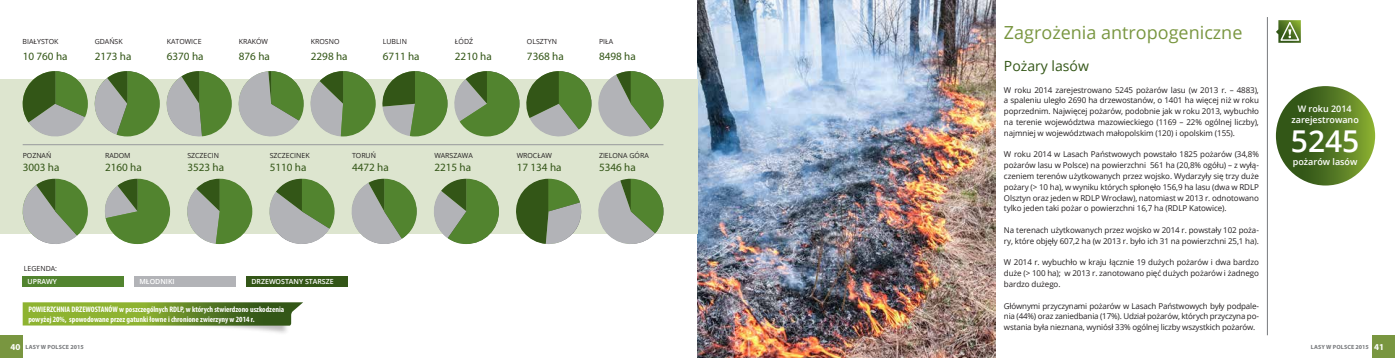
<style>
.page{position:relative;width:1395px;height:358px;background:#fff}
.page>*{position:absolute;margin:0;border:0;box-sizing:border-box;transform-origin:0 0}
.t1{font:600 30px "Open Sans";color:#fff}
.t2{font:18px "Open Sans";color:#799640}
.t3{font:14px "Open Sans";color:#335617}
.t4{font:11.1px "Myriad Pro";color:#335617}
.t5{font:600 9px/10.8px "Open Sans";color:#fff;text-align:center}
.t6{font:8px/10.8px "Open Sans";letter-spacing:-.01em;color:#231f20;text-align:justify}
.t7{font:700 condensed 8px/10px "Myriad Pro";color:#fff}
.t8{font:7px "Open Sans";color:#231f20}
.t9{font:600 7px "Open Sans";color:#fff}
.t10{font:700 6px "Myriad Pro";letter-spacing:.02em;color:#787a7d}
.s1{font-size:9px;color:#fff}
</style>
<div class="page">
<div style="left:0;top:334px;width:23px;height:23px;background:#799640"></div>
<div style="left:1372px;top:334px;width:23px;height:23px;background:#799640"></div>
<hr style="left:1267px;top:17px;width:1px;height:317px;background:#787a7d">
<img style="left:697px;top:0;width:298px;height:357px">
<div style="left:0;top:79px;width:697px;height:154px;background:#dde5cf"></div>
<hr style="left:23px;top:144px;width:640px;height:1px;background:#97999c">
<img style="left:144px;top:325px;width:147px;height:8px">
<svg style="left:23px;top:302px;width:280px;height:23px;background:#739632"></svg>
<div style="left:23px;top:276px;width:101px;height:10px;background:#52842f"></div>
<div style="left:247px;top:276px;width:101px;height:10px;background:#335617"></div>
<div style="left:135px;top:276px;width:101px;height:10px;background:#b2b3b7"></div>
<svg style="left:1276px;top:20px;width:25px;height:23px"></svg>
<div style="left:1276px;top:86px;width:99px;height:99px;background:linear-gradient(to right,#204413,#80a431);border-radius:50px"></div>
<svg style="left:18px;top:178px;width:70px;height:66px"></svg>
<svg style="left:101px;top:178px;width:69px;height:66px"></svg>
<svg style="left:184px;top:178px;width:68px;height:67px"></svg>
<svg style="left:265px;top:178px;width:69px;height:66px"></svg>
<svg style="left:347px;top:178px;width:70px;height:66px"></svg>
<svg style="left:430px;top:178px;width:69px;height:65px"></svg>
<svg style="left:513px;top:178px;width:71px;height:66px"></svg>
<svg style="left:22px;top:71px;width:641px;height:66px"></svg>
<svg style="left:595px;top:178px;width:68px;height:66px"></svg>
<p class="t8" style="left:23px;top:37px;width:37px">BIAŁYSTOK</p>
<h3 class="t4" style="left:23px;top:50px;width:46px">10 760 ha</h3>
<p class="t8" style="left:95px;top:37px;width:30px">GDAŃSK</p>
<p class="t8" style="left:527px;top:37px;width:31px">OLSZTYN</p>
<p class="t8" style="left:167px;top:37px;width:36px">KATOWICE</p>
<p class="t8" style="left:239px;top:37px;width:31px">KRAKÓW</p>
<p class="t8" style="left:311px;top:37px;width:30px">KROSNO</p>
<p class="t8" style="left:383px;top:37px;width:26px">LUBLIN</p>
<p class="t8" style="left:455px;top:37px;width:20px">ŁÓDŹ</p>
<p class="t8" style="left:599px;top:37px;width:16px">PIŁA</p>
<h3 class="t4" style="left:95px;top:50px;width:38px">2173 ha</h3>
<h3 class="t4" style="left:167px;top:50px;width:38px">6370 ha</h3>
<h3 class="t4" style="left:239px;top:50px;width:33px">876 ha</h3>
<h3 class="t4" style="left:311px;top:50px;width:38px">2298 ha</h3>
<h3 class="t4" style="left:383px;top:50px;width:38px">6711 ha</h3>
<h3 class="t4" style="left:455px;top:50px;width:38px">2210 ha</h3>
<h3 class="t4" style="left:527px;top:50px;width:38px">7368 ha</h3>
<h3 class="t4" style="left:599px;top:50px;width:38px">8498 ha</h3>
<p class="t8" style="left:23px;top:150px;width:30px">POZNAŃ</p>
<p class="t8" style="left:105px;top:150px;width:27px">RADOM</p>
<p class="t8" style="left:187px;top:150px;width:33px">SZCZECIN</p>
<p class="t8" style="left:270px;top:150px;width:41px">SZCZECINEK</p>
<p class="t8" style="left:352px;top:150px;width:26px">TORUŃ</p>
<h3 class="t4" style="left:23px;top:160px;width:38px">3003 ha</h3>
<h3 class="t4" style="left:105px;top:160px;width:38px">2160 ha</h3>
<h3 class="t4" style="left:187px;top:160px;width:38px">3523 ha</h3>
<h3 class="t4" style="left:270px;top:160px;width:38px">5110 ha</h3>
<h3 class="t4" style="left:352px;top:160px;width:38px">4472 ha</h3>
<p class="t8" style="left:24px;top:263px;width:35px">LEGENDA:</p>
<p class="t9" style="left:28px;top:276px;width:31px">UPRAWY</p>
<p class="t9" style="left:139px;top:276px;width:37px">MŁODNIKI</p>
<p class="t9" style="left:251px;top:276px;width:84px">DRZEWOSTANY STARSZE</p>
<p class="t7" style="left:28px;top:303px;width:257px">POWIERZCHNIA DRZEWOSTANÓW w poszczególnych RDLP, w których stwierdzono uszkodzenia powyżej 20%, spowodowane przez gatunki łowne i chronione zwierzyny w 2014 r.</p>
<p class="t8" style="left:434px;top:150px;width:40px">WARSZAWA</p>
<h3 class="t4" style="left:434px;top:160px;width:38px">2215 ha</h3>
<p class="t8" style="left:517px;top:150px;width:37px">WROCŁAW</p>
<h3 class="t4" style="left:517px;top:160px;width:46px">17 134 ha</h3>
<p class="t8" style="left:599px;top:150px;width:51px">ZIELONA GÓRA</p>
<h3 class="t4" style="left:599px;top:160px;width:38px">5346 ha</h3>
<h2 class="t2" style="left:1004px;top:20px;width:240px">Zagrożenia antropogeniczne</h2>
<h3 class="t3" style="left:1004px;top:56px;width:86px">Pożary lasów</h3>
<p class="t6" style="left:1004px;top:84px;width:256px">W roku 2014 zarejestrowano 5245 pożarów lasu (w 2013 r. – 4883), a spaleniu uległo 2690 ha drzewostanów, o 1401 ha więcej niż w roku poprzednim. Najwięcej pożarów, podobnie jak w roku 2013, wybuchło na terenie województwa mazowieckiego (1169 – 22% ogólnej liczby), najmniej w województwach małopolskim (120) i opolskim (155).</p>
<p class="t6" style="left:1004px;top:149px;width:256px">W roku 2014 w Lasach Państwowych powstało 1825 pożarów (34,8% pożarów lasu w Polsce) na powierzchni 561 ha (20,8% ogółu) – z wyłą&shy;czeniem terenów użytkowanych przez wojsko. Wydarzyły się trzy duże pożary (&gt; 10 ha), w wyniku których spłonęło 156,9 ha lasu (dwa w RDLP Olsztyn oraz jeden w RDLP Wrocław), natomiast w 2013 r. odnotowano tylko jeden taki pożar o powierzchni 16,7 ha (RDLP Katowice).</p>
<p class="t6" style="left:1004px;top:224px;width:256px">Na terenach użytkowanych przez wojsko w 2014 r. powstały 102 poża&shy;ry, które objęły 607,2 ha (w 2013 r. było ich 31 na powierzchni 25,1 ha).</p>
<p class="t6" style="left:1004px;top:256px;width:256px">W 2014 r. wybuchło w kraju łącznie 19 dużych pożarów i dwa bardzo duże (&gt; 100 ha); w 2013 r. zanotowano pięć dużych pożarów i żadnego bardzo dużego.</p>
<p class="t6" style="left:1004px;top:299px;width:256px">Głównymi przyczynami pożarów w Lasach Państwowych były podpale&shy;nia (44%) oraz zaniedbania (17%). Udział pożarów, których przyczyna po&shy;wstania była nieznana, wyniósł 33% ogólnej liczby wszystkich pożarów.</p>
<p class="t5" style="left:1291px;top:103px;width:69px">W roku 2014 zarejestrowano</p>
<h1 class="t1" style="left:1291px;top:120px;width:70px">5245</h1>
<p class="t5" style="left:1293px;top:155px;width:66px">pożarów lasów</p>
<p class="t10" style="left:11px;top:343px;width:75px"><span class="s1">40</span> LASY W POLSCE 2015</p>
<p class="t10" style="left:1310px;top:343px;width:75px">LASY W POLSCE 2015 <span class="s1">41</span></p>
</div>
